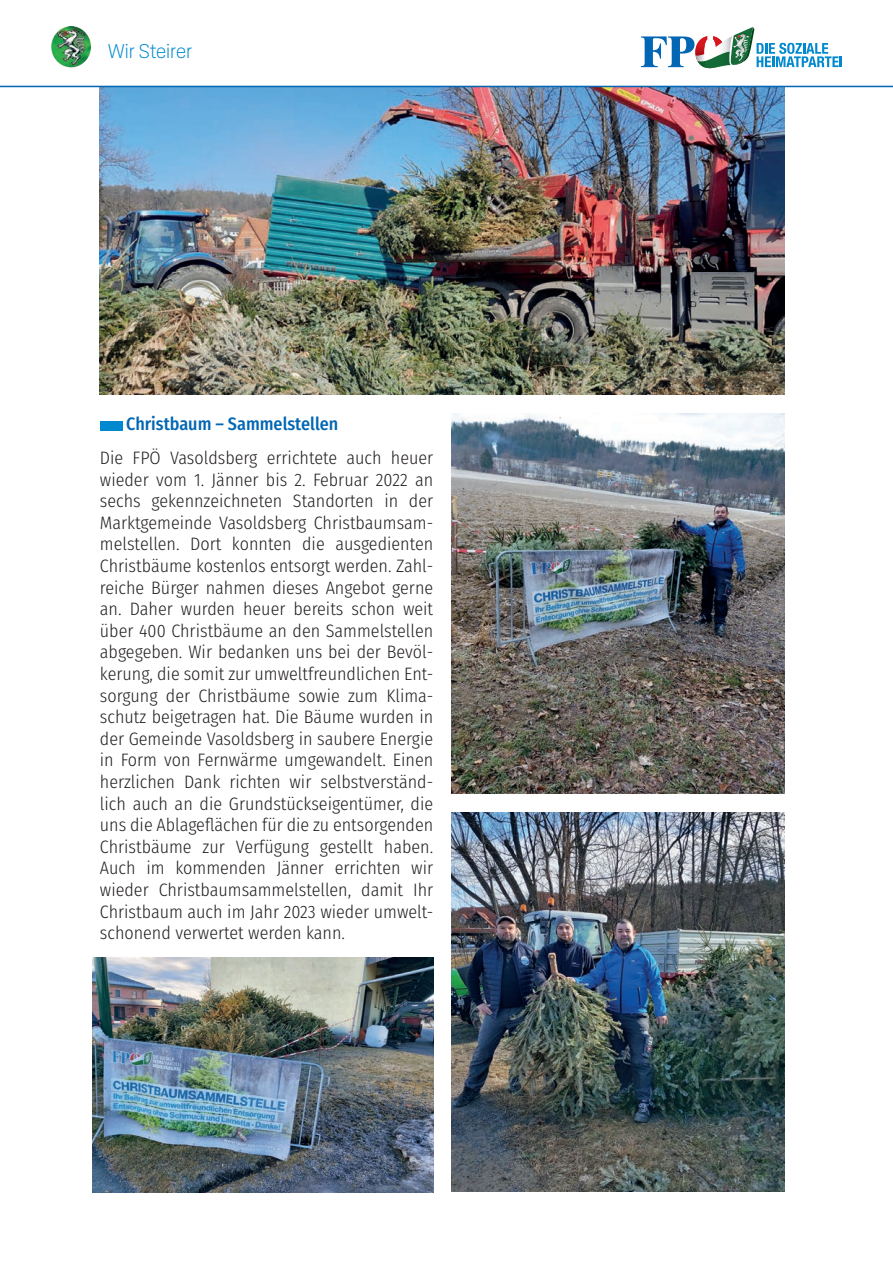
<style>
.page{position:relative;width:893px;height:1263px;background:#fff}
.page>*{position:absolute;margin:0;border:0;box-sizing:border-box;transform-origin:0 0}
.t1{font:300 21px "Konkret Grotesk Pro";color:#0089cf}
.t2{font:300 18px/21.6px "Fira Sans Condensed";color:#231f20;text-align:justify}
.t3{font:500 18px "Fira Sans Condensed";color:#0166b3}
</style>
<div class="page">
<img style="left:99px;top:87px;width:685px;height:307px">
<hr style="left:0;top:86px;width:893px;height:1px;background:#0166b3">
<img style="left:51px;top:27px;width:40px;height:40px">
<svg style="left:640px;top:27px;width:202px;height:42px"></svg>
<div style="left:100px;top:421px;width:22px;height:9px;background:#0089cf"></div>
<img style="left:93px;top:958px;width:340px;height:235px">
<img style="left:451px;top:414px;width:333px;height:379px">
<img style="left:451px;top:812px;width:333px;height:380px">
<p class="t1" style="left:108px;top:36px;width:86px">Wir Steirer</p>
<p class="t3" style="left:126px;top:410px;width:214px">Christbaum – Sammelstellen</p>
<p class="t2" style="left:100px;top:447px;width:335px">Die FPÖ Vasoldsberg errichtete auch heuer wieder vom 1. Jänner bis 2. Februar 2022 an sechs gekennzeichneten Standorten in der Marktgemeinde Vasoldsberg Christbaumsam&shy;melstellen. Dort konnten die ausgedienten Christbäume kostenlos entsorgt werden. Zahl&shy;reiche Bürger nahmen dieses Angebot gerne an. Daher wurden heuer bereits schon weit über 400 Christbäume an den Sammelstellen abgegeben. Wir bedanken uns bei der Bevöl&shy;kerung, die somit zur umweltfreundlichen Ent&shy;sorgung der Christbäume sowie zum Klima&shy;schutz beigetragen hat. Die Bäume wurden in der Gemeinde Vasoldsberg in saubere Energie in Form von Fernwärme umgewandelt. Einen herzlichen Dank richten wir selbstverständ&shy;lich auch an die Grundstückseigentümer, die uns die Ablageflächen für die zu entsorgenden Christbäume zur Verfügung gestellt haben.<br>Auch im kommenden Jänner errichten wir wieder Christbaumsammelstellen, damit Ihr Christbaum auch im Jahr 2023 wieder umwelt&shy;schonend verwertet werden kann.</p>
</div>
